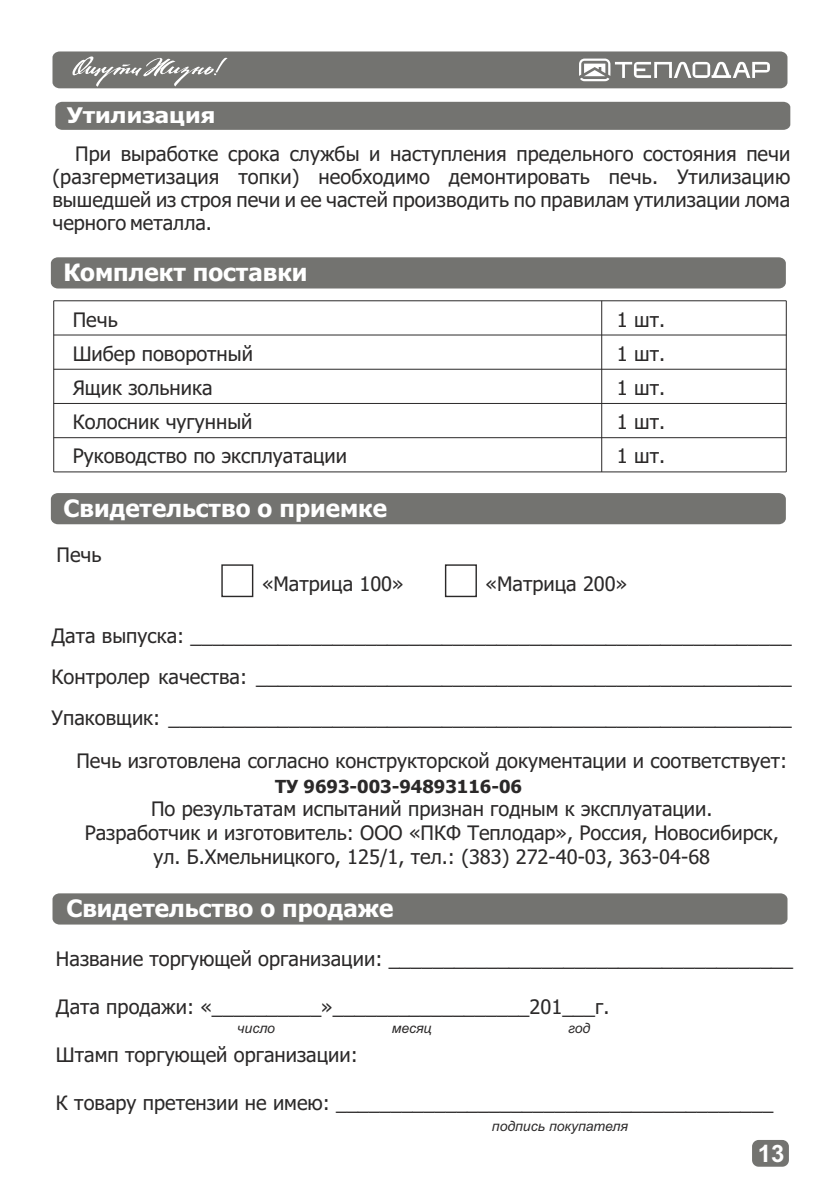
<style>
.page{position:relative;width:840px;height:1191px;background:#fff}
.page>*{position:absolute;margin:0;border:0;box-sizing:border-box;transform-origin:0 0}
.t1{font:700 24px "Tahoma";color:#fff}
.t2{font:700 24px "Arial";color:#fff}
.t3{font:700 21.6px "Tahoma";color:#fff;scale:1.11 1}
.t4{font:20px/33.8px "Tahoma";color:#2b2929;text-align:justify}
.t5{font:700 18px "Tahoma";color:#2b2929}
.t6{font:italic 14px "Arial";color:#2b2929}
</style>
<div class="page">
<div style="left:52px;top:893px;width:735px;height:31px;background:#737370"></div>
<div style="left:51px;top:493px;width:734px;height:31px;background:#737370"></div>
<svg style="left:752px;top:1140px;width:36px;height:26px"></svg>
<svg style="left:52px;top:51px;width:735px;height:37px;background:#80807d"></svg>
<div style="left:55px;top:102px;width:734px;height:28px;background:#737370"></div>
<div style="left:221px;top:564px;width:32px;height:33px;border:1px solid #2b2929"></div>
<div style="left:444px;top:564px;width:32px;height:33px;border:1px solid #2b2929"></div>
<div style="left:51px;top:257px;width:734px;height:31px;background:#737370"></div>
<hr style="left:53px;top:301px;width:1px;height:171px;background:#2b2929">
<hr style="left:601px;top:301px;width:1px;height:171px;background:#2b2929">
<hr style="left:785px;top:301px;width:1px;height:171px;background:#2b2929">
<hr style="left:54px;top:471px;width:731px;height:1px;background:#2b2929">
<hr style="left:54px;top:437px;width:731px;height:1px;background:#2b2929">
<hr style="left:54px;top:403px;width:731px;height:1px;background:#2b2929">
<hr style="left:54px;top:369px;width:731px;height:1px;background:#2b2929">
<hr style="left:54px;top:335px;width:731px;height:1px;background:#2b2929">
<hr style="left:54px;top:300px;width:731px;height:1px;background:#2b2929">
<p class="t3" style="left:67px;top:107px;width:135px">Утилизация</p>
<p class="t4" style="left:52px;top:144px;width:739px;line-height:23px;text-indent:23px">При выработке срока службы и наступления предельного состояния печи (разгерметизация топки) необходимо демонтировать печь. Утилизацию вышедшей из строя печи и ее частей производить по правилам утилизации лома черного металла.</p>
<p class="t1" style="left:63px;top:263px;width:245px">Комплект поставки</p>
<p class="t4" style="left:73px;top:305px;width:276px;text-align:left">Печь<br>Шибер поворотный<br>Ящик зольника<br>Колосник чугунный<br>Руководство по эксплуатации</p>
<p class="t4" style="left:616px;top:305px;width:50px">1 шт.<br>1 шт.<br>1 шт.<br>1 шт.<br>1 шт.</p>
<p class="t1" style="left:63px;top:498px;width:325px">Свидетельство о приемке</p>
<p class="t4" style="left:57px;top:540px;width:46px">Печь</p>
<p class="t4" style="left:262px;top:568px;width:143px">«Матрица 100»</p>
<p class="t4" style="left:485px;top:568px;width:143px">«Матрица 200»</p>
<p class="t4" style="left:51px;top:616px;width:741px;line-height:41px">Дата выпуска: _______________________________________________________ Контролер качества: _________________________________________________ Упаковщик: _________________________________________________________</p>
<p class="t4" style="left:76px;top:745px;width:711px">Печь изготовлена согласно конструкторской документации и соответствует:</p>
<p class="t4" style="left:85px;top:798px;width:695px;line-height:24.2px;text-align:center">По результатам испытаний признан годным к эксплуатации.<br>Разработчик и изготовитель: ООО «ПКФ Теплодар», Россия, Новосибирск, ул. Б.Хмельницкого, 125/1, тел.: (383) 272-40-03, 363-04-68</p>
<p class="t5" style="left:275px;top:779px;width:248px">ТУ 9693-003-94893116-06</p>
<p class="t1" style="left:66px;top:899px;width:328px">Свидетельство о продаже</p>
<p class="t4" style="left:56px;top:943px;width:738px">Название торгующей организации: _____________________________________</p>
<p class="t4" style="left:56px;top:991px;width:554px">Дата продажи: «__________»__________________201___г.</p>
<p class="t4" style="left:56px;top:1039px;width:303px">Штамп торгующей организации:</p>
<p class="t4" style="left:56px;top:1088px;width:718px">К товару претензии не имею: ________________________________________</p>
<p class="t6" style="left:237px;top:1022px;width:39px">число</p>
<p class="t6" style="left:392px;top:1022px;width:41px">месяц</p>
<p class="t6" style="left:567px;top:1022px;width:24px">год</p>
<p class="t6" style="left:491px;top:1121px;width:137px">подпись покупателя</p>
<p class="t2" style="left:757px;top:1144px;width:28px">13</p>
</div>
